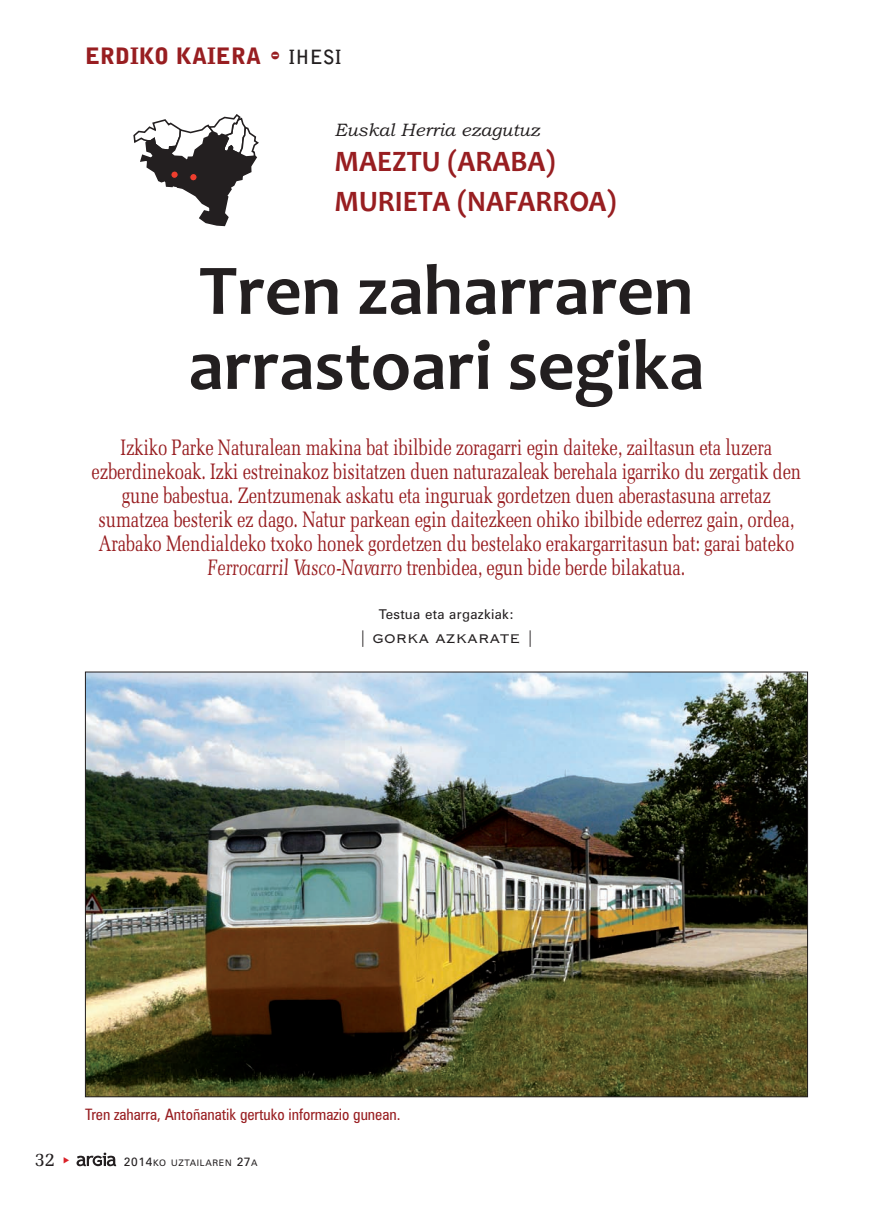
<style>
.page{position:relative;width:893px;height:1212px;background:#fff}
.page>*{position:absolute;margin:0;border:0;box-sizing:border-box;transform-origin:0 0}
.t1{font:700 72px/75px "Candara";color:#231f20}
.t2{font:700 30px/40.2px "Candara";color:#981e21;scale:.95 1}
.t3{font:22.5px/24px "Memoir Condensed";letter-spacing:-.015em;color:#981e21;text-align:center}
.t4{font:900 22.5px "Bell Gothic Std";color:#981e21}
.t5{font:19.5px "Memoir";color:#231f20}
.t6{font:italic 18px "Bookman Old Style";color:#231f20}
.t7{font:16.5px "Copperplate Gothic BT";color:#231f20}
.t8{font:condensed 15.75px "Zurich BT";color:#981e21}
.t9{font:13.5px "Zurich BT";letter-spacing:.02em;color:#231f20}
.t10{font:9px "Zurich BT";letter-spacing:.075em;color:#231f20}
.s1{font-family:"Bodiac";font-weight:400}
.s2{font-weight:700;font-size:19.5px;color:#231f20}
.s3{font-style:italic}
.s4{font-size:12px}
</style>
<div class="page">
<svg style="left:77px;top:1152px;width:39px;height:14px"></svg>
<svg style="left:133px;top:114px;width:126px;height:113px"></svg>
<svg style="left:170px;top:170px;width:9px;height:9px"></svg>
<div style="left:189px;top:173px;width:9px;height:9px;background:#ef3e2e;border:1px solid #231f20;border-radius:50%"></div>
<img style="left:87px;top:674px;width:719px;height:421px">
<p class="t4" style="left:85px;top:43px;width:259px">ERDIKO KAIERA <span class="s1">-</span> <span class="s2">IHESI</span></p>
<p class="t6" style="left:335px;top:123px;width:206px">Euskal Herria ezagutuz</p>
<h2 class="t2" style="left:335px;top:144px;width:298px">MAEZTU (ARABA)<br>MURIETA (NAFARROA)</h2>
<h1 class="t1" style="left:188px;top:261px;width:518px">Tren zaharraren arrastoari segika</h1>
<p class="t3" style="left:92px;top:437px;width:711px">Izkiko Parke Naturalean makina bat ibilbide zoragarri egin daiteke, zailtasun eta luzera ezberdinekoak. Izki estreinakoz bisitatzen duen naturazaleak berehala igarriko du zergatik den gune babestua. Zentzumenak askatu eta inguruak gordetzen duen aberastasuna arretaz sumatzea besterik ez dago. Natur parkean egin daitezkeen ohiko ibilbide ederrez gain, ordea, Arabako Mendialdeko txoko honek gordetzen du bestelako erakargarritasun bat: garai bateko <span class="s3">Ferrocarril Vasco-Navarro</span> trenbidea, egun bide berde bilakatua.</p>
<p class="t9" style="left:379px;top:609px;width:137px">Testua eta argazkiak:</p>
<p class="t7" style="left:359px;top:627px;width:177px">| GORKA AZKARATE |</p>
<p class="t8" style="left:85px;top:1108px;width:317px">Tren zaharra, Antoñanatik gertuko informazio gunean.</p>
<p class="t5" style="left:35px;top:1147px;width:22px">32</p>
<p class="t10" style="left:124px;top:1160px;width:135px"><span class="s4">2014</span>KO UZTAILAREN <span class="s4">27</span>A</p>
</div>
